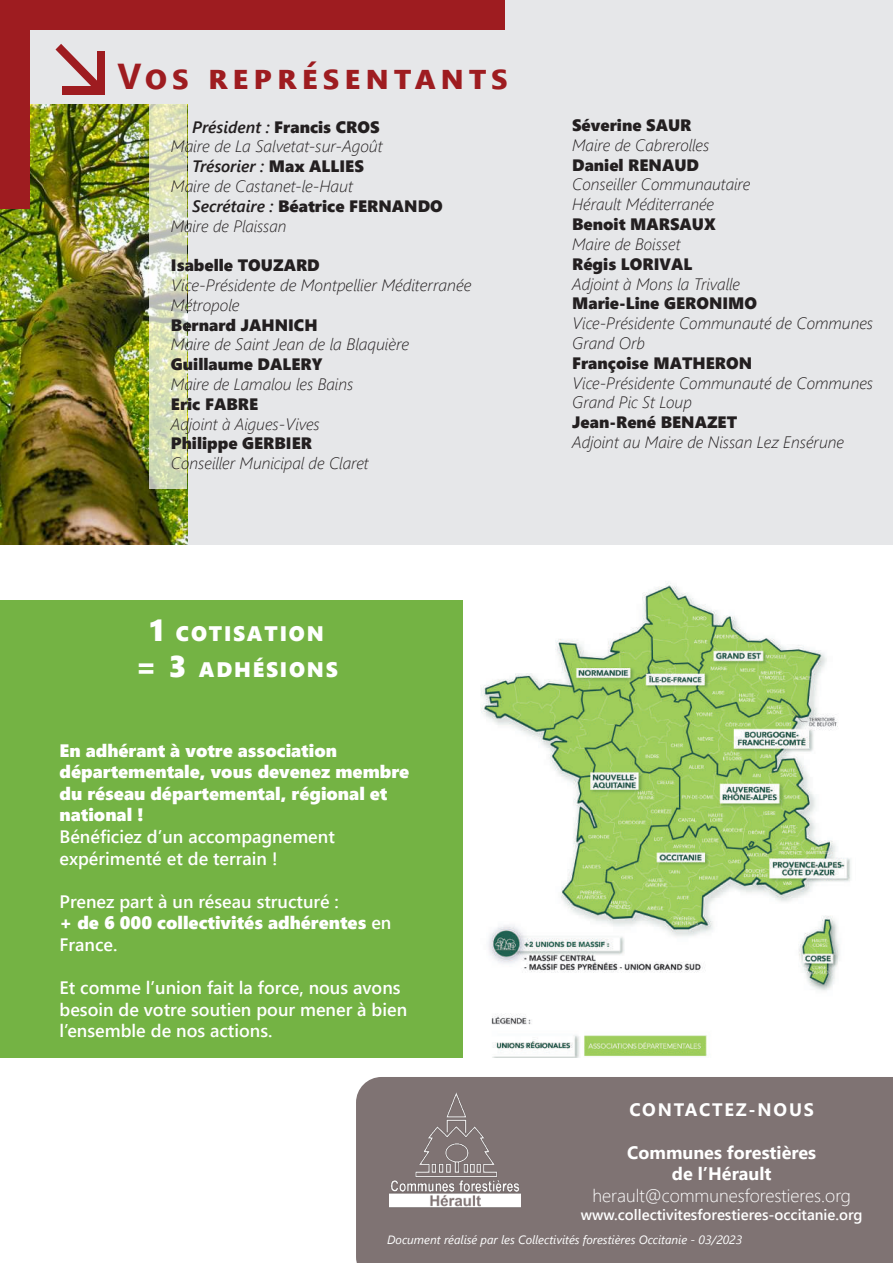
<style>
.page{position:relative;width:893px;height:1263px;background:#fff}
.page>*{position:absolute;margin:0;border:0;box-sizing:border-box;transform-origin:0 0}
.t1{font:700 36px "Segoe UI";letter-spacing:.12em;color:#9e1c20}
.t2{font:21px/36px "Segoe UI Black";letter-spacing:.085em;color:#fff;text-align:center}
.t3{font:600 18px/21.6px "Segoe UI";color:#fff}
.t4{font:18px/21.6px "Segoe UI Black";color:#fff}
.t5{font:300 18px "Segoe UI";color:#fff}
.t6{font:700 18px/21.6px "Segoe UI";color:#fff;text-align:center}
.t7{font:700 18px "Segoe UI";letter-spacing:.1em;color:#fff}
.t8{font:italic 300 16.5px/19.8px "Segoe UI";color:#231f20}
.t9{font:16.5px "Segoe UI Black";color:#231f20}
.t10{font:italic 600 16.5px "Segoe UI";color:#231f20}
.t11{font:600 15px "Segoe UI";color:#fff}
.t12{font:italic 12px "Segoe UI";color:#fff}
.s1{font-family:"Segoe UI";font-weight:600;font-style:italic}
.s2{font-family:"Segoe UI Black";font-weight:400;font-style:normal}
.s3{font-size:30px}
.s4{font-family:"Segoe UI";font-weight:600}
</style>
<div class="page">
<div style="left:30px;top:0;width:863px;height:544px;background:#e6e7e9"></div>
<img style="left:0;top:104px;width:187px;height:440px">
<div style="left:0;top:0;width:30px;height:209px;background:#9e1c20"></div>
<div style="left:0;top:0;width:504px;height:30px;background:#9e1c20"></div>
<div style="left:356px;top:1077px;width:537px;height:186px;background:#7f7373"></div>
<img style="left:390px;top:1093px;width:130px;height:117px">
<svg style="left:149px;top:104px;width:38px;height:385px;background:#d8debd"></svg>
<div style="left:0;top:600px;width:839px;height:457px;background:#74b344"></div>
<svg style="left:56px;top:44px;width:41px;height:42px"></svg>
<div style="left:62px;top:86px;width:43px;height:8px;background:#9e1c20"></div>
<div style="left:97px;top:51px;width:8px;height:43px;background:#9e1c20"></div>
<img style="left:464px;top:583px;width:387px;height:474px">
<h1 class="t1" style="left:118px;top:42px;width:392px">Vos représentants</h1>
<p class="t9" style="left:192px;top:115px;width:189px"><span class="s1">Président :</span> Francis CROS</p>
<p class="t8" style="left:171px;top:134px;width:213px">Maire de La Salvetat-sur-Agoût</p>
<p class="t10" style="left:192px;top:151px;width:173px">Trésorier : <span class="s2">Max ALLIES</span></p>
<p class="t8" style="left:171px;top:174px;width:184px">Maire de Castanet-le-Haut</p>
<p class="t9" style="left:192px;top:194px;width:252px"><span class="s1">Secrétaire :</span> Béatrice FERNANDO</p>
<p class="t8" style="left:171px;top:213px;width:117px">Maire de Plaissan</p>
<p class="t9" style="left:171px;top:253px;width:150px">Isabelle TOUZARD</p>
<p class="t8" style="left:171px;top:273px;width:302px">Vice-Présidente de Montpellier Méditerranée<br>Métropole</p>
<p class="t9" style="left:171px;top:313px;width:148px">Bernard JAHNICH</p>
<p class="t8" style="left:171px;top:332px;width:240px">Maire de Saint Jean de la Blaquière</p>
<p class="t9" style="left:171px;top:352px;width:153px">Guillaume DALERY</p>
<p class="t8" style="left:171px;top:372px;width:184px">Maire de Lamalou les Bains</p>
<p class="t9" style="left:171px;top:392px;width:89px">Eric FABRE</p>
<p class="t8" style="left:171px;top:411px;width:150px">Adjoint à Aigues-Vives</p>
<p class="t9" style="left:171px;top:432px;width:143px">Philippe GERBIER</p>
<p class="t8" style="left:171px;top:451px;width:199px">Conseiller Municipal de Claret</p>
<p class="t2" style="left:135px;top:615px;width:204px"><span class="s3">1</span> COTISATION<br><span class="s3">= 3</span> ADHÉSIONS</p>
<p class="t4" style="left:60px;top:738px;width:351px">En adhérant à votre association départementale, vous devenez membre du réseau départemental, régional et national !</p>
<p class="t3" style="left:60px;top:824px;width:277px">Bénéficiez d’un accompagnement expérimenté et de terrain !</p>
<p class="t3" style="left:60px;top:889px;width:281px">Prenez part à un réseau structuré :</p>
<p class="t4" style="left:60px;top:911px;width:333px">+ de 6 000 collectivités adhérentes <span class="s4">en</span></p>
<p class="t3" style="left:60px;top:932px;width:59px">France.</p>
<p class="t3" style="left:60px;top:975px;width:349px">Et comme l’union fait la force, nous avons besoin de votre soutien pour mener à bien l’ensemble de nos actions.</p>
<p class="t9" style="left:572px;top:113px;width:121px">Séverine SAUR</p>
<p class="t8" style="left:572px;top:132px;width:139px">Maire de Cabrerolles</p>
<p class="t9" style="left:572px;top:153px;width:128px">Daniel RENAUD</p>
<p class="t8" style="left:572px;top:172px;width:180px">Conseiller Communautaire<br>Hérault Méditerranée</p>
<p class="t9" style="left:572px;top:212px;width:145px">Benoit MARSAUX</p>
<p class="t8" style="left:572px;top:231px;width:110px">Maire de Boisset</p>
<p class="t9" style="left:572px;top:252px;width:122px">Régis LORIVAL</p>
<p class="t8" style="left:572px;top:271px;width:169px">Adjoint à Mons la Trivalle</p>
<p class="t9" style="left:572px;top:291px;width:186px">Marie-Line GERONIMO</p>
<p class="t8" style="left:572px;top:311px;width:303px">Vice-Présidente Communauté de Communes<br>Grand Orb</p>
<p class="t9" style="left:572px;top:351px;width:181px">Françoise MATHERON</p>
<p class="t8" style="left:572px;top:370px;width:303px">Vice-Présidente Communauté de Communes<br>Grand Pic St Loup</p>
<p class="t9" style="left:572px;top:410px;width:167px">Jean-René BENAZET</p>
<p class="t8" style="left:572px;top:429px;width:273px">Adjoint au Maire de Nissan Lez Ensérune</p>
<p class="t7" style="left:629px;top:1092px;width:186px">CONTACTEZ-NOUS</p>
<p class="t6" style="left:627px;top:1140px;width:190px">Communes forestières de l’Hérault</p>
<p class="t5" style="left:592px;top:1179px;width:260px">herault@communesforestieres.org</p>
<p class="t11" style="left:581px;top:1200px;width:283px">www.collectivitesforestieres-occitanie.org</p>
<p class="t12" style="left:387px;top:1229px;width:357px">Document réalisé par les Collectivités forestières Occitanie - 03/2023</p>
</div>
